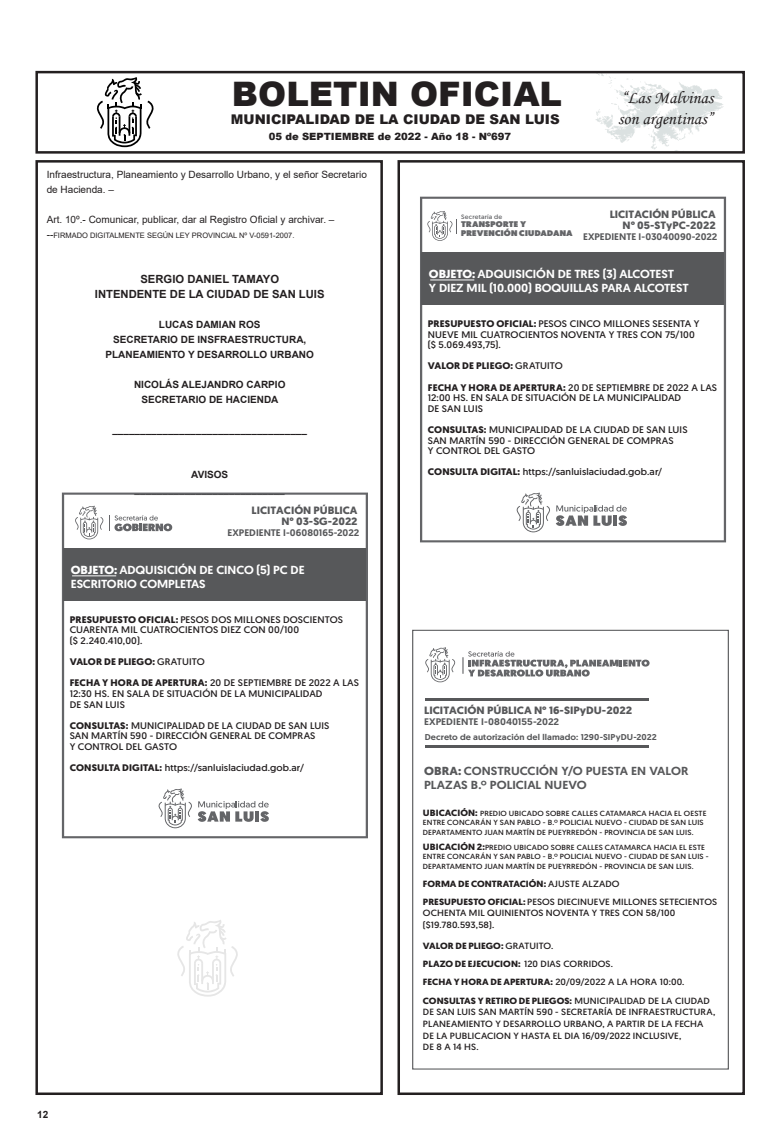
<style>
.page{position:relative;width:780px;height:1134px;background:#fff}
.page>*{position:absolute;margin:0;border:0;box-sizing:border-box;transform-origin:0 0}
.t1{font:900 33.75px "Arial";color:#231f20}
.t2{font:17.5px/21px "Monotype Corsiva";color:#231f20}
.t3{font:900 13.38px "Arial";color:#231f20}
.t4{font:500 11.62px/13.8px "Geomanist";letter-spacing:-.01em;color:#fff;scale:1.06 1}
.t5{font:500 11.62px/13.8px "Geomanist";color:#57585a;scale:1.08 1}
.t6{font:700 11.25px "Arial";color:#231f20}
.t7{font:700 10.62px/10.6px "Geomanist";color:#57585a;text-align:right;scale:1.06 1}
.t8{font:700 10.62px "Geomanist";color:#57585a;scale:1.08 1}
.t9{font:700 10px "Arial";color:#231f20}
.t10{font:10px "Arial";color:#231f20}
.t11{font:900 10px "Arial";color:#231f20}
.t12{font:9.5px/10.6px "Geomanist";letter-spacing:.005em;color:#231f20;scale:1.06 1}
.t13{font:500 9.5px "Geomanist";color:#57585a;scale:1.06 1}
.t14{font:700 9.5px "Geomanist";letter-spacing:.005em;color:#231f20;scale:1.06 1}
.t15{font:500 9.5px "Geomanist";color:#57585a;scale:1.08 1}
.t16{font:9px/11.6px "Geomanist";letter-spacing:.005em;color:#231f20;scale:1.08 1}
.t17{font:700 9px/18px "Geomanist";color:#231f20;scale:1.08 1}
.t18{font:500 8.5px "Geomanist";letter-spacing:.01em;color:#57585a;scale:1.08 1}
.t19{font:900 8.25px/8.5px "Geomanist";letter-spacing:.025em;color:#646568;scale:1.06 1}
.t20{font:7.5px "Arial";color:#231f20}
.t21{font:7.38px/9.5px "Geomanist";letter-spacing:.015em;color:#231f20;scale:1.08 1}
.t22{font:6.25px "Geomanist";letter-spacing:.03em;color:#646568;scale:1.06 1}
.s1{font-size:10px}
.s2{font-weight:700}
.s3{font-weight:400}
.s4{font-weight:700;font-size:9px}
</style>
<div class="page">
<img style="left:572px;top:70px;width:170px;height:81px">
<div style="left:35px;top:71px;width:710px;height:83px;border:2px solid #231f20"></div>
<div style="left:35px;top:160px;width:348px;height:935px;border:2px solid #231f20"></div>
<div style="left:397px;top:160px;width:348px;height:935px;border:2px solid #231f20"></div>
<svg style="left:96px;top:77px;width:58px;height:70px"></svg>
<svg style="left:177px;top:920px;width:61px;height:77px"></svg>
<svg style="left:62px;top:493px;width:306px;height:345px"></svg>
<div style="left:63px;top:549px;width:303px;height:52px;background:#57585a"></div>
<hr style="left:72px;top:576px;width:44px;height:1px;background:#fff">
<svg style="left:198px;top:801px;width:71px;height:21px"></svg>
<svg style="left:158px;top:788px;width:34px;height:40px"></svg>
<svg style="left:75px;top:506px;width:97px;height:33px"></svg>
<svg style="left:420px;top:197px;width:306px;height:345px"></svg>
<div style="left:421px;top:253px;width:303px;height:52px;background:#57585a"></div>
<hr style="left:430px;top:280px;width:44px;height:1px;background:#fff">
<svg style="left:516px;top:492px;width:111px;height:40px"></svg>
<svg style="left:425px;top:647px;width:30px;height:35px"></svg>
<svg style="left:462px;top:651px;width:187px;height:25px"></svg>
<hr style="left:424px;top:745px;width:224px;height:3px;background:#57585a">
<hr style="left:424px;top:698px;width:224px;height:3px;background:#57585a">
<div style="left:412px;top:630px;width:316px;height:439px;border:1px solid #57585a"></div>
<h1 class="t1" style="left:232px;top:69px;width:332px">BOLETIN OFICIAL</h1>
<h3 class="t3" style="left:231px;top:110px;width:330px">MUNICIPALIDAD DE LA CIUDAD DE SAN LUIS</h3>
<p class="t11" style="left:269px;top:129px;width:244px">05 de SEPTIEMBRE de 2022 - Año 18 - Nº697</p>
<h2 class="t2" style="left:618px;top:87px;width:97px">“Las Malvinas son argentinas”</h2>
<p class="t10" style="left:47px;top:168px;width:322px">Infraestructura, Planeamiento y Desarrollo Urbano, y el señor Secretario</p>
<p class="t10" style="left:47px;top:183px;width:69px">de Hacienda. –</p>
<p class="t10" style="left:47px;top:213px;width:289px">Art. 10º.- Comunicar, publicar, dar al Registro Oficial y archivar. –</p>
<p class="t20" style="left:47px;top:230px;width:249px"><span class="s1">--</span>FIRMADO DIGITALMENTE SEGÚN LEY PROVINCIAL Nº V-0591-2007.</p>
<p class="t6" style="left:140px;top:271px;width:140px">SERGIO DANIEL TAMAYO</p>
<p class="t6" style="left:95px;top:286px;width:231px">INTENDENTE DE LA CIUDAD DE SAN LUIS</p>
<p class="t9" style="left:159px;top:318px;width:103px">LUCAS DAMIAN ROS</p>
<p class="t9" style="left:113px;top:333px;width:195px">SECRETARIO DE INSFRAESTRUCTURA,</p>
<p class="t9" style="left:105px;top:348px;width:210px">PLANEAMIENTO Y DESARROLLO URBANO</p>
<p class="t9" style="left:134px;top:378px;width:153px">NICOLÁS ALEJANDRO CARPIO</p>
<p class="t9" style="left:141px;top:393px;width:139px">SECRETARIO DE HACIENDA</p>
<p class="t9" style="left:112px;top:423px;width:196px">___________________________________</p>
<p class="t9" style="left:191px;top:468px;width:39px">AVISOS</p>
<p class="t9" style="left:135px;top:483px;width:152px">___________________________</p>
<p class="t7" style="left:251px;top:505px;width:101px">LICITACIÓN PÚBLICA<br>N° 03-SG-2022</p>
<p class="t13" style="left:228px;top:526px;width:126px">EXPEDIENTE I-06080165-2022</p>
<p class="t4" style="left:71px;top:563px;width:222px"><span class="s2">OBJETO:</span> ADQUISICIÓN DE CINCO (5) PC DE<br>ESCRITORIO COMPLETAS</p>
<p class="t12" style="left:70px;top:614px;width:259px"><span class="s2">PRESUPUESTO OFICIAL:</span> PESOS DOS MILLONES DOSCIENTOS<br>CUARENTA MIL CUATROCIENTOS DIEZ CON 00/100<br>($ 2.240.410,00).</p>
<p class="t14" style="left:70px;top:655px;width:129px">VALOR DE PLIEGO: <span class="s3">GRATUITO</span></p>
<p class="t12" style="left:70px;top:678px;width:274px"><span class="s2">FECHA Y HORA DE APERTURA:</span> 20 DE SEPTIEMBRE DE 2022 A LAS<br>12:30 HS. EN SALA DE SITUACIÓN DE LA MUNICIPALIDAD<br>DE SAN LUIS</p>
<p class="t12" style="left:70px;top:720px;width:246px"><span class="s2">CONSULTAS:</span> MUNICIPALIDAD DE LA CIUDAD DE SAN LUIS<br>SAN MARTÍN 590 - DIRECCIÓN GENERAL DE COMPRAS<br>Y CONTROL DEL GASTO</p>
<p class="t12" style="left:70px;top:762px;width:223px"><span class="s2">CONSULTA DIGITAL:</span> https://sanluislaciudad.gob.ar/</p>
<p class="t9" style="left:37px;top:1107px;width:13px">12</p>
<p class="t22" style="left:461px;top:213px;width:40px">Secretaría de</p>
<p class="t19" style="left:461px;top:220px;width:107px">TRANSPORTE Y<br>PREVENCIÓN CIUDADANA</p>
<p class="t7" style="left:609px;top:209px;width:101px">LICITACIÓN PÚBLICA<br>N° 05-STyPC-2022</p>
<p class="t13" style="left:583px;top:231px;width:128px">EXPEDIENTE I-03040090-2022</p>
<p class="t4" style="left:429px;top:267px;width:247px"><span class="s2">OBJETO:</span> ADQUISICIÓN DE TRES (3) ALCOTEST<br>Y DIEZ MIL (10.000) BOQUILLAS PARA ALCOTEST</p>
<p class="t12" style="left:428px;top:318px;width:258px"><span class="s2">PRESUPUESTO OFICIAL:</span> PESOS CINCO MILLONES SESENTA Y<br>NUEVE MIL CUATROCIENTOS NOVENTA Y TRES CON 75/100 ($ 5.069.493,75).</p>
<p class="t14" style="left:428px;top:360px;width:129px">VALOR DE PLIEGO: <span class="s3">GRATUITO</span></p>
<p class="t12" style="left:428px;top:382px;width:274px"><span class="s2">FECHA Y HORA DE APERTURA:</span> 20 DE SEPTIEMBRE DE 2022 A LAS<br>12:00 HS. EN SALA DE SITUACIÓN DE LA MUNICIPALIDAD<br>DE SAN LUIS</p>
<p class="t12" style="left:428px;top:424px;width:246px"><span class="s2">CONSULTAS:</span> MUNICIPALIDAD DE LA CIUDAD DE SAN LUIS<br>SAN MARTÍN 590 - DIRECCIÓN GENERAL DE COMPRAS<br>Y CONTROL DEL GASTO</p>
<p class="t12" style="left:428px;top:467px;width:223px"><span class="s2">CONSULTA DIGITAL:</span> https://sanluislaciudad.gob.ar/</p>
<p class="t8" style="left:424px;top:703px;width:194px">LICITACIÓN PÚBLICA N° 16-SIPyDU-2022</p>
<p class="t15" style="left:424px;top:715px;width:126px">EXPEDIENTE I-08040155-2022</p>
<p class="t18" style="left:425px;top:731px;width:216px">Decreto de autorización del llamado: 1290-SIPyDU-2022</p>
<p class="t5" style="left:424px;top:764px;width:246px"><span class="s2">OBRA:</span> CONSTRUCCIÓN Y/O PUESTA EN VALOR<br>PLAZAS B.º POLICIAL NUEVO</p>
<p class="t21" style="left:423px;top:808px;width:264px"><span class="s4">UBICACIÓN:</span> PREDIO UBICADO SOBRE CALLES CATAMARCA HACIA EL OESTE<br>ENTRE CONCARÁN Y SAN PABLO - B.º POLICIAL NUEVO - CIUDAD DE SAN LUIS<br>DEPARTAMENTO JUAN MARTÍN DE PUEYRREDÓN - PROVINCIA DE SAN LUIS.</p>
<p class="t21" style="left:423px;top:842px;width:266px"><span class="s4">UBICACIÓN 2:</span>PREDIO UBICADO SOBRE CALLES CATAMARCA HACIA EL ESTE<br>ENTRE CONCARÁN Y SAN PABLO - B.º POLICIAL NUEVO - CIUDAD DE SAN LUIS -<br>DEPARTAMENTO JUAN MARTÍN DE PUEYRREDÓN - PROVINCIA DE SAN LUIS.</p>
<p class="t16" style="left:423px;top:874px;width:274px;line-height:18px"><span class="s2">FORMA DE CONTRATACIÓN:</span> AJUSTE ALZADO<br><span class="s2">PRESUPUESTO OFICIAL:</span> PESOS DIECINUEVE MILLONES SETECIENTOS</p>
<p class="t16" style="left:423px;top:907px;width:235px">OCHENTA MIL QUINIENTOS NOVENTA Y TRES CON 58/100 ($19.780.593,58).</p>
<p class="t17" style="left:423px;top:937px;width:267px">VALOR DE PLIEGO: <span class="s3">GRATUITO.<br></span>PLAZO DE EJECUCION: <span class="s3">120 DIAS CORRIDOS.<br></span>FECHA Y HORA DE APERTURA: <span class="s3">20/09/2022 A LA HORA 10:00.<br></span>CONSULTAS Y RETIRO DE PLIEGOS: <span class="s3">MUNICIPALIDAD DE LA CIUDAD</span></p>
<p class="t16" style="left:423px;top:1006px;width:272px">DE SAN LUIS SAN MARTÍN 590 - SECRETARÍA DE INFRAESTRUCTURA, PLANEAMIENTO Y DESARROLLO URBANO, A PARTIR DE LA FECHA DE LA PUBLICACION Y HASTA EL DIA 16/09/2022 INCLUSIVE,<br>DE 8 A 14 HS.</p>
</div>
